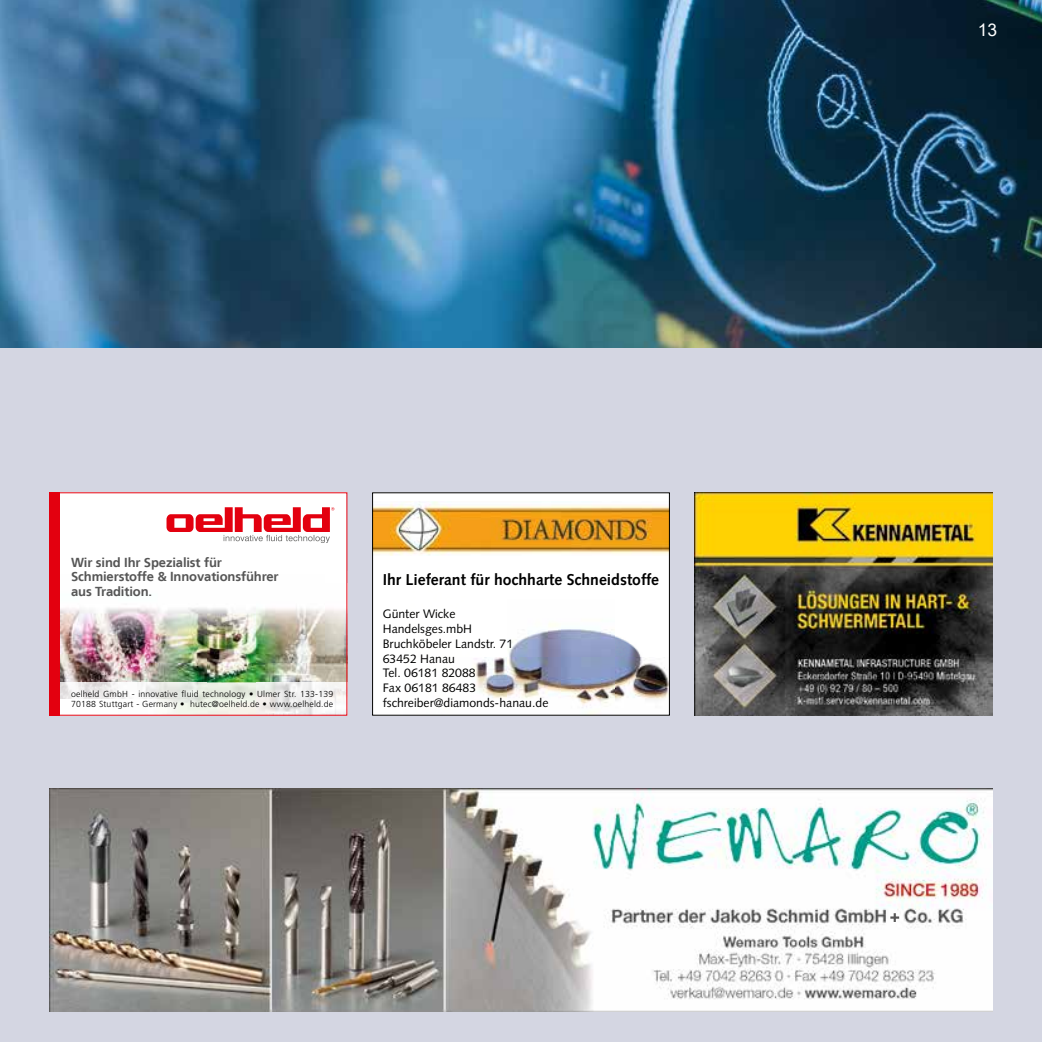
<style>
.page{position:relative;width:1042px;height:1042px;background:#d4d6e2}
.page>*{position:absolute;margin:0;border:0;box-sizing:border-box;transform-origin:0 0}
.t1{font:17.5px "Arial";color:#fff}
.t2{font:700 15.75px "Syntax LT Std";color:#000}
.t3{font:700 12.95px/14.5px "Frutiger LT";letter-spacing:-.01em;color:#565656}
.t4{font:12.25px/14.7px "Syntax LT Std";color:#000}
.t5{font:300 8.75px/10.5px "Frutiger LT Std";letter-spacing:.02em;color:#000}
</style>
<div class="page">
<img style="left:50px;top:789px;width:942px;height:223px">
<div style="left:50px;top:492px;width:297px;height:223px;background:#fff"></div>
<img style="left:60px;top:662px;width:58px;height:36px">
<img style="left:118px;top:662px;width:138px;height:51px">
<img style="left:256px;top:609px;width:89px;height:104px">
<img style="left:60px;top:608px;width:264px;height:54px">
<img style="left:118px;top:608px;width:88px;height:54px">
<svg style="left:166px;top:507px;width:168px;height:36px"></svg>
<img style="left:118px;top:682px;width:88px;height:16px">
<div style="left:50px;top:492px;width:10px;height:223px;background:#e3000f"></div>
<div style="left:50px;top:492px;width:297px;height:223px;border:1px solid #e3000f"></div>
<img style="left:694px;top:492px;width:298px;height:223px">
<div style="left:372px;top:492px;width:298px;height:223px;background:#fff"></div>
<img style="left:473px;top:623px;width:195px;height:90px">
<img style="left:374px;top:502px;width:294px;height:53px">
<div style="left:372px;top:492px;width:298px;height:223px;border:1px solid #000"></div>
<img style="left:0;top:0;width:1042px;height:347px">
<p class="t3" style="left:71px;top:555px;width:209px">Wir sind Ihr Spezialist für<br>Schmierstoffe &amp; Innovationsführer aus Tradition.</p>
<p class="t5" style="left:71px;top:688px;width:264px">oelheld GmbH - innovative fluid technology • Ulmer Str. 133-139<br>70188 Stuttgart - Germany • hutec@oelheld.de • www.oelheld.de</p>
<p class="t2" style="left:383px;top:570px;width:278px">Ihr Lieferant für hochharte Schneidstoffe</p>
<p class="t4" style="left:383px;top:607px;width:167px">Günter Wicke<br>Handelsges.mbH<br>Bruchköbeler Landstr. 71<br>63452 Hanau<br>Tel. 06181 82088<br>Fax 06181 86483 fschreiber@diamonds-hanau.de</p>
<h1 class="t1" style="left:977px;top:17px;width:21px">13</h1>
</div>
